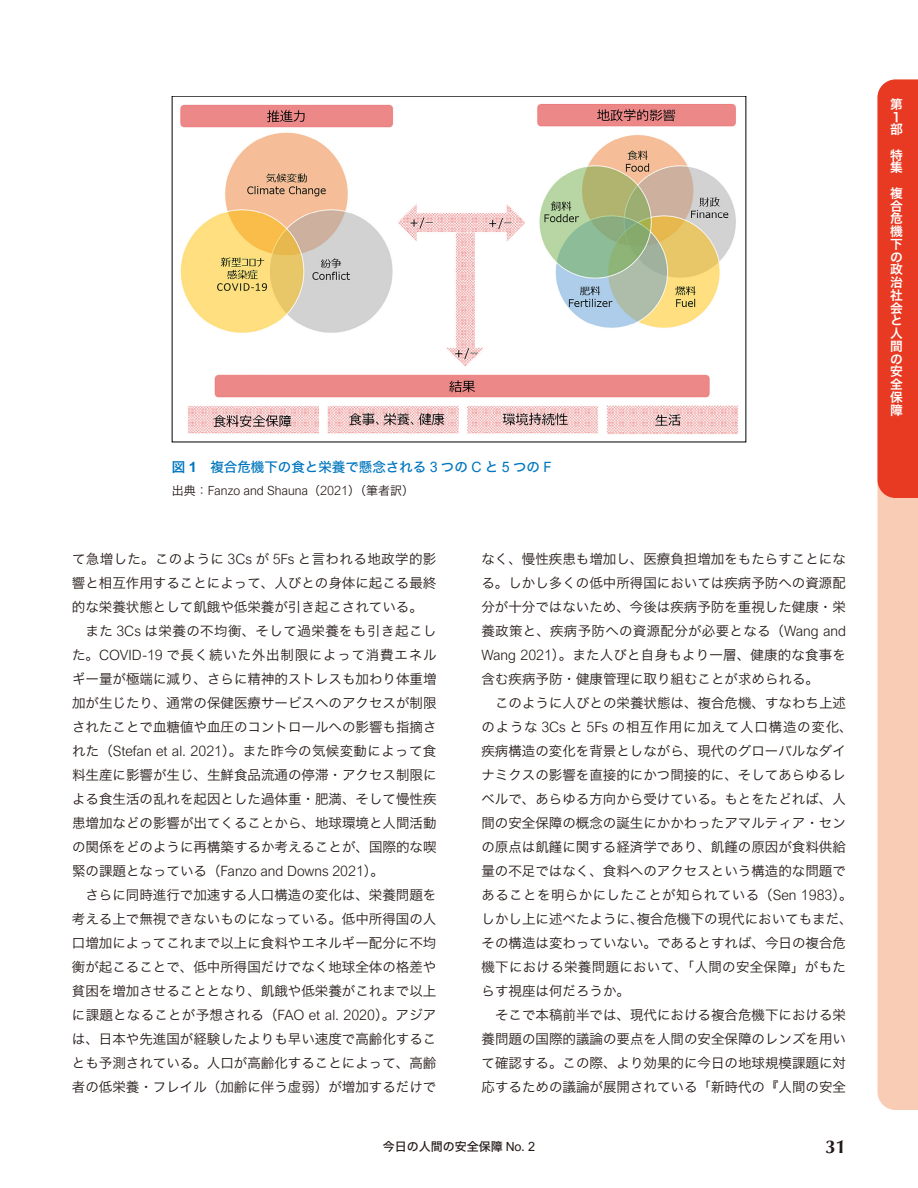
<style>
.page{position:relative;width:918px;height:1188px;background:#fff}
.page>*{position:absolute;margin:0;border:0;box-sizing:border-box;transform-origin:0 0}
.t1{font:700 18.9px "Classico URW";color:#231916}
.t2{font:300 14.1px "Arial Nova";color:#231916}
.t3{font:13.5px/24px "Hira Kaku Pro N W3";color:#231916;text-align:justify}
.t4{font:13.5px "Hira Kaku Pro N W3";letter-spacing:.025em;color:#231916}
.t5{font:13.5px "Hira Kaku Pro N W3";letter-spacing:.055em;color:#231916}
.t6{font:13.5px "Hira Kaku Pro N W3";letter-spacing:.03em;color:#231916}
.t7{font:13.5px "Hira Kaku Std N W5";color:#0076be}
.t8{font:13.5px "Hira Kaku Pro N W3";letter-spacing:.035em;color:#231916}
.t9{font:12.75px/12.8px "Hira Kaku Pro N W6";color:#fff}
.t10{font:300 12.6px "Arial Nova";color:#231916}
.t11{font:12px "Hira Kaku Std N W5";color:#231916}
.s1{font-family:"Hira Kaku Pro N W6"}
.s2{font-family:"Arial Nova";font-weight:700;font-size:14.1px}
.s3{font-family:"Arial Nova";font-size:14.1px}
.s4{font-family:"Hira Kaku Pro N W3";font-weight:400;font-size:12px}
.s5{font-family:"Arial Nova";font-weight:300;font-size:14.1px}
.s6{font-family:"Hira Kaku Pro N W3";font-weight:400;font-size:13.5px}
.s7{font-family:"Arial Nova";font-size:12.6px}
</style>
<div class="page">
<svg style="left:878px;top:80px;width:40px;height:1030px;background:#f2917a"></svg>
<img style="left:180px;top:104px;width:558px;height:330px">
<p class="t7" style="left:172px;top:457px;width:381px"><span class="s1">図</span> <span class="s2">1</span>　複合危機下の食と栄養で懸念される <span class="s3">3</span> つの <span class="s3">C</span> と <span class="s3">5</span> つの <span class="s3">F</span></p>
<p class="t10" style="left:172px;top:483px;width:244px"><span class="s4">出典：</span>Fanzo and Shauna<span class="s4">（</span>2021<span class="s4">）（筆者訳）</span></p>
<p class="t6" style="left:72px;top:547px;width:366px">て急増した。このように <span class="s5">3Cs</span> が <span class="s5">5Fs</span> と言われる地政学的影</p>
<p class="t3" style="left:72px;top:570px;width:366px">響と相互作用することによって、人びとの身体に起こる最終</p>
<p class="t3" style="left:72px;top:594px;width:352px">的な栄養状態として飢餓や低栄養が引き起こされている。</p>
<p class="t8" style="left:85px;top:619px;width:353px">また <span class="s5">3Cs</span> は栄養の不均衡、そして過栄養をも引き起こし</p>
<p class="t5" style="left:72px;top:643px;width:366px">た。<span class="s5">COVID-19</span> で長く続いた外出制限によって消費エネル</p>
<p class="t3" style="left:72px;top:666px;width:366px">ギー量が極端に減り、さらに精神的ストレスも加わり体重増</p>
<p class="t3" style="left:72px;top:690px;width:366px">加が生じたり、通常の保健医療サービスへのアクセスが制限</p>
<p class="t3" style="left:72px;top:714px;width:366px">されたことで血糖値や血圧のコントロールへの影響も指摘さ</p>
<p class="t4" style="left:72px;top:739px;width:366px">れた（<span class="s5">Stefan et al. 2021</span>）。また昨今の気候変動によって食</p>
<p class="t3" style="left:72px;top:762px;width:366px">料生産に影響が生じ、生鮮食品流通の停滞・アクセス制限に</p>
<p class="t3" style="left:72px;top:786px;width:366px">よる食生活の乱れを起因とした過体重・肥満、そして慢性疾</p>
<p class="t3" style="left:72px;top:810px;width:366px">患増加などの影響が出てくることから、地球環境と人間活動</p>
<p class="t3" style="left:72px;top:834px;width:366px">の関係をどのように再構築するか考えることが、国際的な喫</p>
<p class="t2" style="left:72px;top:863px;width:314px"><span class="s6">緊の課題となっている（</span>Fanzo and Downs 2021<span class="s6">）。</span></p>
<p class="t3" style="left:72px;top:882px;width:366px;text-indent:14px">さらに同時進行で加速する人口構造の変化は、栄養問題を考える上で無視できないものになっている。低中所得国の人口増加によってこれまで以上に食料やエネルギー配分に不均衡が起こることで、低中所得国だけでなく地球全体の格差や貧困を増加させることとなり、飢餓や低栄養がこれまで以上に課題となることが予想される（<span class="s5">FAO et al. 2020</span>）。アジアは、日本や先進国が経験したよりも早い速度で高齢化することも予測されている。人口が高齢化することによって、高齢者の低栄養・フレイル（加齢に伴う虚弱）が増加するだけで</p>
<p class="t3" style="left:481px;top:546px;width:366px">なく、慢性疾患も増加し、医療負担増加をもたらすことになる。しかし多くの低中所得国においては疾病予防への資源配分が十分ではないため、今後は疾病予防を重視した健康・栄養政策と、疾病予防への資源配分が必要となる（<span class="s5">Wang and Wang 2021</span>）。また人びと自身もより一層、健康的な食事を含む疾病予防・健康管理に取り組むことが求められる。</p>
<p class="t3" style="left:481px;top:690px;width:373px;text-align:left;text-indent:14px">このように人びとの栄養状態は、複合危機、すなわち上述のような <span class="s5">3Cs</span> と <span class="s5">5Fs</span> の相互作用に加えて人口構造の変化、疾病構造の変化を背景としながら、現代のグローバルなダイナミクスの影響を直接的にかつ間接的に、そしてあらゆるレベルで、あらゆる方向から受けている。もとをたどれば、人間の安全保障の概念の誕生にかかわったアマルティア・センの原点は飢饉に関する経済学であり、飢饉の原因が食料供給量の不足ではなく、食料へのアクセスという構造的な問題であることを明らかにしたことが知られている（<span class="s5">Sen 1983</span>）。しかし上に述べたように、複合危機下の現代においてもまだ、その構造は変わっていない。であるとすれば、今日の複合危機下における栄養問題において、「人間の安全保障」がもたらす視座は何だろうか。</p>
<p class="t3" style="left:482px;top:1002px;width:366px;text-indent:14px">そこで本稿前半では、現代における複合危機下における栄養問題の国際的議論の要点を人間の安全保障のレンズを用いて確認する。この際、より効果的に今日の地球規模課題に対応するための議論が展開されている「新時代の『人間の安全</p>
<p class="t11" style="left:383px;top:1137px;width:154px">今日の人間の安全保障 <span class="s7">No. 2</span></p>
<h1 class="t1" style="left:825px;top:1133px;width:22px">31</h1>
<p class="t9" style="left:890px;top:97px;width:14px">第<br>１部</p>
<p class="t9" style="left:890px;top:148px;width:14px">特集</p>
<p class="t9" style="left:890px;top:186px;width:14px">複合危機下の政治社会と人間の安全保障</p>
</div>
